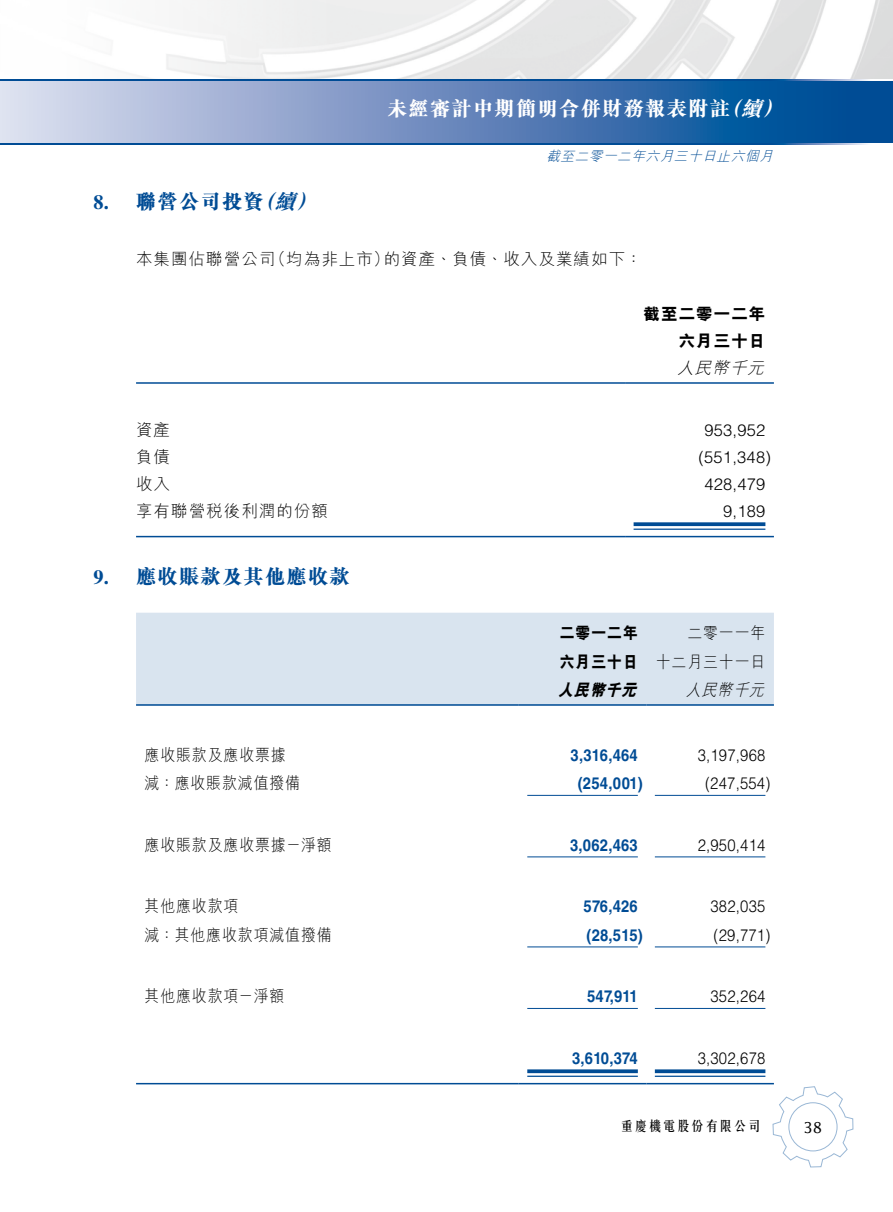
<style>
.page{position:relative;width:893px;height:1212px;background:#fff}
.page>*{position:absolute;margin:0;border:0;box-sizing:border-box;transform-origin:0 0}
.t1{font:800 20.25px "M Sung HK";letter-spacing:.06em;color:#fff}
.Subhead_1{font:800 20.25px "M Sung HK";letter-spacing:.06em;color:#004c95}
.Subhead_1-2{font:700 20.25px "Times LT Std";color:#004c95}
.t2{font:italic 800 20.25px "M Sung HK";color:#fff}
.Subhead_1-3{font:italic 800 20.25px "M Sung HK";color:#004c95}
.Body_text{font:300 16.5px "M Hei HK";letter-spacing:.065em;color:#000;scale:.9 1}
.Body_text-2{font:300 16.5px "Helvetica LT Std";letter-spacing:.015em;color:#000;scale:.9 1}
.Body_text-3{font:700 16.5px "Helvetica LT Std";letter-spacing:.015em;color:#004c95;scale:.9 1}
.Body_text-4{font:300 16.5px "M Hei HK";letter-spacing:.065em;color:#000}
.Body_text-5{font:300 16.5px "Helvetica LT Std";letter-spacing:.015em;color:#000}
.Body_text-6{font:800 16.5px "M Hei HK";letter-spacing:.065em;color:#000}
.Body_text-7{font:800 16.5px "M Hei HK";letter-spacing:.065em;color:#000;scale:.9 1}
.Body_text-8{font:italic 300 16.5px "M Hei HK";color:#000}
.Body_text-9{font:italic 300 16.5px "M Hei HK";color:#000;scale:.9 1}
.Body_text-10{font:italic 800 16.5px "M Hei HK";color:#000;scale:.9 1}
.t3{font:15px "Lucida Std";color:#000}
.t4{font:italic 300 13.5px "M Hei HK";color:#004c95}
.t5{font:500 13.5px "C Song 3 HK";letter-spacing:.05em;color:#000}
</style>
<div class="page">
<img style="left:130px;top:0;width:763px;height:79px">
<svg style="left:1px;top:143px;width:867px;height:2px;background:#0d549a"></svg>
<svg style="left:1px;top:79px;width:867px;height:2px;background:#0d549a"></svg>
<svg style="left:1px;top:81px;width:892px;height:62px;background:#668cbe"></svg>
<svg style="left:772px;top:1086px;width:82px;height:82px"></svg>
<hr style="left:0;top:81px;width:1px;height:62px;background:#dfe4f1">
<hr style="left:136px;top:382px;width:489px;height:2px;background:#004c95">
<hr style="left:625px;top:382px;width:149px;height:2px;background:#004c95">
<svg style="left:634px;top:522px;width:131px;height:4px"></svg>
<hr style="left:634px;top:529px;width:131px;height:1px;background:#004c95">
<hr style="left:136px;top:536px;width:489px;height:1px;background:#004c95">
<hr style="left:625px;top:536px;width:149px;height:1px;background:#004c95">
<div style="left:136px;top:613px;width:638px;height:91px;background:#d9e4ef"></div>
<hr style="left:136px;top:704px;width:383px;height:2px;background:#004c95">
<hr style="left:519px;top:704px;width:127px;height:2px;background:#004c95">
<hr style="left:646px;top:704px;width:128px;height:2px;background:#004c95">
<hr style="left:527px;top:795px;width:111px;height:1px;background:#004c95">
<hr style="left:655px;top:795px;width:110px;height:1px;background:#004c95">
<hr style="left:527px;top:856px;width:111px;height:1px;background:#004c95">
<hr style="left:655px;top:856px;width:110px;height:1px;background:#004c95">
<hr style="left:527px;top:946px;width:111px;height:1px;background:#004c95">
<hr style="left:655px;top:946px;width:110px;height:1px;background:#004c95">
<hr style="left:527px;top:1008px;width:111px;height:1px;background:#004c95">
<hr style="left:655px;top:1008px;width:110px;height:1px;background:#004c95">
<svg style="left:527px;top:1069px;width:111px;height:4px"></svg>
<hr style="left:527px;top:1075px;width:111px;height:2px;background:#004c95">
<svg style="left:655px;top:1069px;width:110px;height:4px"></svg>
<hr style="left:655px;top:1075px;width:110px;height:2px;background:#004c95">
<hr style="left:136px;top:1083px;width:383px;height:1px;background:#004c95">
<hr style="left:519px;top:1083px;width:127px;height:1px;background:#004c95">
<hr style="left:646px;top:1083px;width:128px;height:1px;background:#004c95">
<p class="Subhead_1-2" style="left:94px;top:190px;width:17px">8.</p>
<p class="Subhead_1-2" style="left:94px;top:565px;width:17px">9.</p>
<p class="t1" style="left:387px;top:99px;width:344px">未經審計中期簡明合併財務報表附註</p>
<p class="t2" style="left:741px;top:99px;width:27px">續</p>
<p class="t2" style="left:721px;top:99px;width:27px">（</p>
<p class="t2" style="left:762px;top:99px;width:27px">(</p>
<p class="Subhead_1" style="left:136px;top:192px;width:129px">聯營公司投資</p>
<p class="Subhead_1-3" style="left:275px;top:192px;width:27px">續</p>
<p class="Subhead_1-3" style="left:254px;top:192px;width:27px">（</p>
<p class="Subhead_1-3" style="left:295px;top:192px;width:27px">(</p>
<p class="t4" style="left:546px;top:149px;width:231px">截至二零一二年六月三十日止六個月</p>
<p class="Body_text-4" style="left:269px;top:250px;width:122px">（均為非上市）</p>
<p class="Body_text-4" style="left:384px;top:250px;width:260px">的資產、負債、收入及業績如下：</p>
<p class="Body_text-4" style="left:136px;top:250px;width:141px">本集團佔聯營公司</p>
<p class="Body_text-6" style="left:644px;top:306px;width:123px">截至二零一二年</p>
<p class="Body_text-6" style="left:679px;top:333px;width:88px">六月三十日</p>
<p class="Body_text-8" style="left:677px;top:360px;width:93px">人民幣千元</p>
<p class="Body_text-4" style="left:136px;top:421px;width:36px">資產</p>
<p class="Body_text-5" style="left:704px;top:419px;width:63px">953,952</p>
<p class="Body_text-4" style="left:136px;top:448px;width:36px">負債</p>
<p class="Body_text-5" style="left:698px;top:446px;width:74px">)551,348(</p>
<p class="Body_text-4" style="left:136px;top:475px;width:36px">收入</p>
<p class="Body_text-5" style="left:704px;top:473px;width:63px">428,479</p>
<p class="Body_text-4" style="left:136px;top:502px;width:194px">享有聯營稅後利潤的份額</p>
<p class="Body_text-5" style="left:723px;top:500px;width:44px">9,189</p>
<p class="Subhead_1" style="left:136px;top:566px;width:215px">應收賬款及其他應收款</p>
<p class="Body_text-7" style="left:560px;top:625px;width:88px">二零一二年</p>
<p class="Body_text-7" style="left:560px;top:653px;width:88px">六月三十日</p>
<p class="Body_text-10" style="left:558px;top:682px;width:93px">人民幣千元</p>
<p class="Body_text" style="left:687px;top:625px;width:88px">二零一一年</p>
<p class="Body_text" style="left:656px;top:653px;width:123px">十二月三十一日</p>
<p class="Body_text-9" style="left:686px;top:682px;width:93px">人民幣千元</p>
<p class="Body_text" style="left:145px;top:746px;width:158px">應收賬款及應收票據</p>
<p class="Body_text-3" style="left:571px;top:745px;width:76px">3,316,464</p>
<p class="Body_text-2" style="left:698px;top:744px;width:77px">3,197,968</p>
<p class="Body_text" style="left:145px;top:775px;width:174px">減：應收賬款減值撥備</p>
<p class="Body_text-3" style="left:578px;top:773px;width:74px">)254,001(</p>
<p class="Body_text-2" style="left:705px;top:773px;width:74px">)247,554(</p>
<p class="Body_text" style="left:145px;top:836px;width:209px">應收賬款及應收票據－淨額</p>
<p class="Body_text-3" style="left:570px;top:835px;width:77px">3,062,463</p>
<p class="Body_text-2" style="left:698px;top:834px;width:77px">2,950,414</p>
<p class="Body_text" style="left:145px;top:898px;width:106px">其他應收款項</p>
<p class="Body_text-3" style="left:583px;top:896px;width:62px">576,426</p>
<p class="Body_text-2" style="left:710px;top:896px;width:63px">382,035</p>
<p class="Body_text" style="left:145px;top:926px;width:209px">減：其他應收款項減值撥備</p>
<p class="Body_text-3" style="left:587px;top:925px;width:64px">)28,515(</p>
<p class="Body_text-2" style="left:714px;top:924px;width:65px">)29,771(</p>
<p class="Body_text" style="left:145px;top:988px;width:157px">其他應收款項－淨額</p>
<p class="Body_text-3" style="left:587px;top:986px;width:58px">547,911</p>
<p class="Body_text-2" style="left:710px;top:986px;width:63px">352,264</p>
<p class="Body_text-3" style="left:572px;top:1048px;width:75px">3,610,374</p>
<p class="Body_text-2" style="left:698px;top:1047px;width:77px">3,302,678</p>
<p class="t5" style="left:620px;top:1119px;width:143px">重慶機電股份有限公司</p>
<p class="t3" style="left:803px;top:1118px;width:20px">38</p>
</div>
